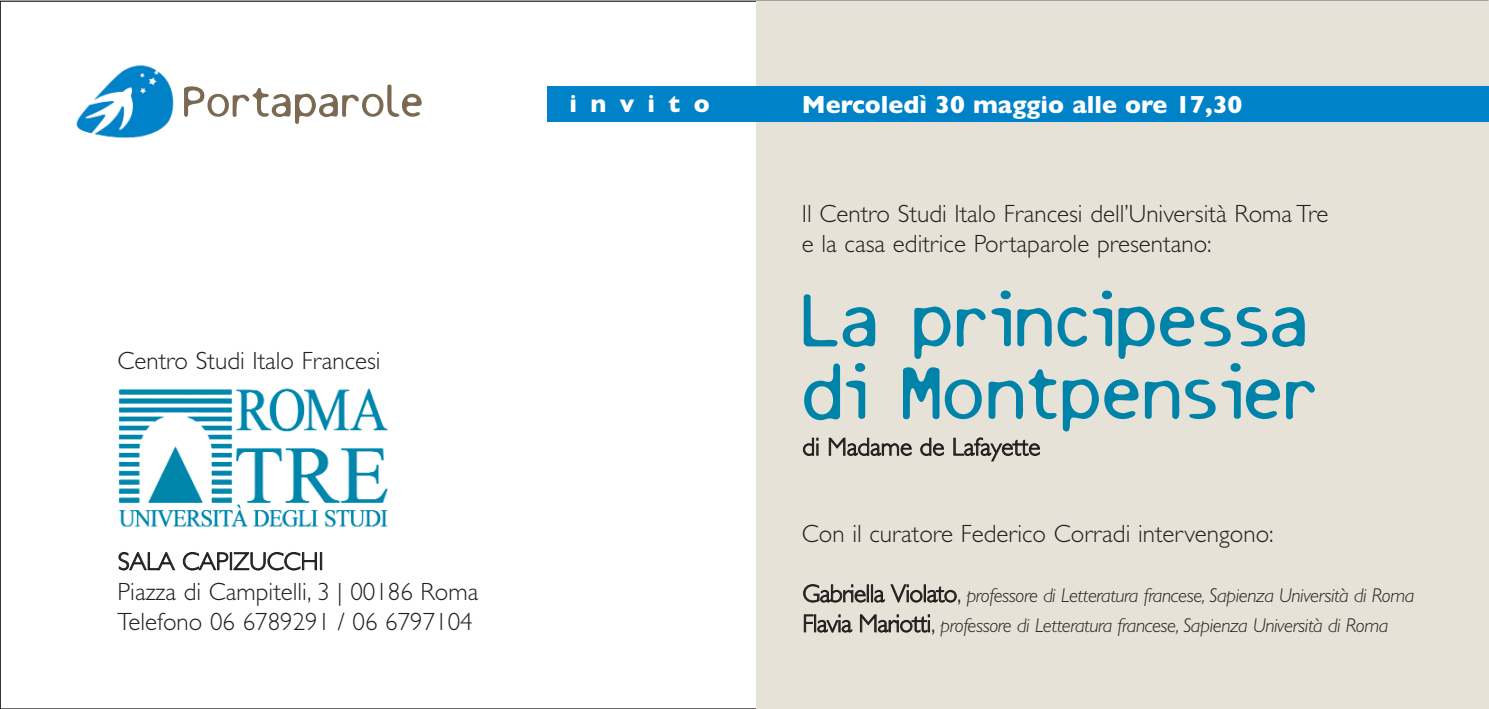
<style>
.page{position:relative;width:1489px;height:709px;background:#fff}
.page>*{position:absolute;margin:0;border:0;box-sizing:border-box;transform-origin:0 0}
.t1{font:95px/72.5px "Resbaloso";letter-spacing:.04em;color:#0083a9}
.t2{font:55px "Resbaloso";letter-spacing:.04em;color:#7c6954}
.t3{font:300 25px/30.2px "Gill Sans";color:#231f20}
.t4{font:700 25px "Gill Sans";color:#fff}
.t5{font:italic 300 20px/30px "Gill Sans";letter-spacing:-.02em;color:#231f20}
.s1{font-style:normal;font-size:25px}
</style>
<div class="page">
<div style="left:755px;top:2px;width:733px;height:707px;background:#e6e2d7"></div>
<img style="left:76px;top:65px;width:98px;height:74px">
<div style="left:547px;top:86px;width:941px;height:36px;background:#0082c8"></div>
<img style="left:118px;top:388px;width:270px;height:140px">
<h2 class="t2" style="left:183px;top:66px;width:240px">Portaparole</h2>
<p class="t4" style="left:569px;top:95px;width:142px">invito</p>
<p class="t4" style="left:802px;top:95px;width:442px">Mercoledì 30 maggio alle ore 17,30</p>
<p class="t3" style="left:118px;top:348px;width:264px">Centro Studi Italo Francesi</p>
<p class="t3" style="left:118px;top:549px;width:362px">SALA CAPIZUCCHI<br>Piazza di Campitelli, 3 | 00186 Roma<br>Telefono 06 6789291 / 06 6797104</p>
<p class="t3" style="left:802px;top:201px;width:528px">Il Centro Studi Italo Francesi dell’Università Roma Tre e la casa editrice Portaparole presentano:</p>
<h1 class="t1" style="left:802px;top:281px;width:514px">La principessa di Montpensier</h1>
<p class="t3" style="left:802px;top:434px;width:239px">di Madame de Lafayette</p>
<p class="t3" style="left:802px;top:521px;width:473px">Con il curatore Federico Corradi intervengono:</p>
<p class="t5" style="left:802px;top:582px;width:613px"><span class="s1">Gabriella Violato,</span> professore di Letteratura francese, Sapienza Università di Roma<br><span class="s1">Flavia Mariotti,</span> professore di Letteratura francese, Sapienza Università di Roma</p>
</div>
